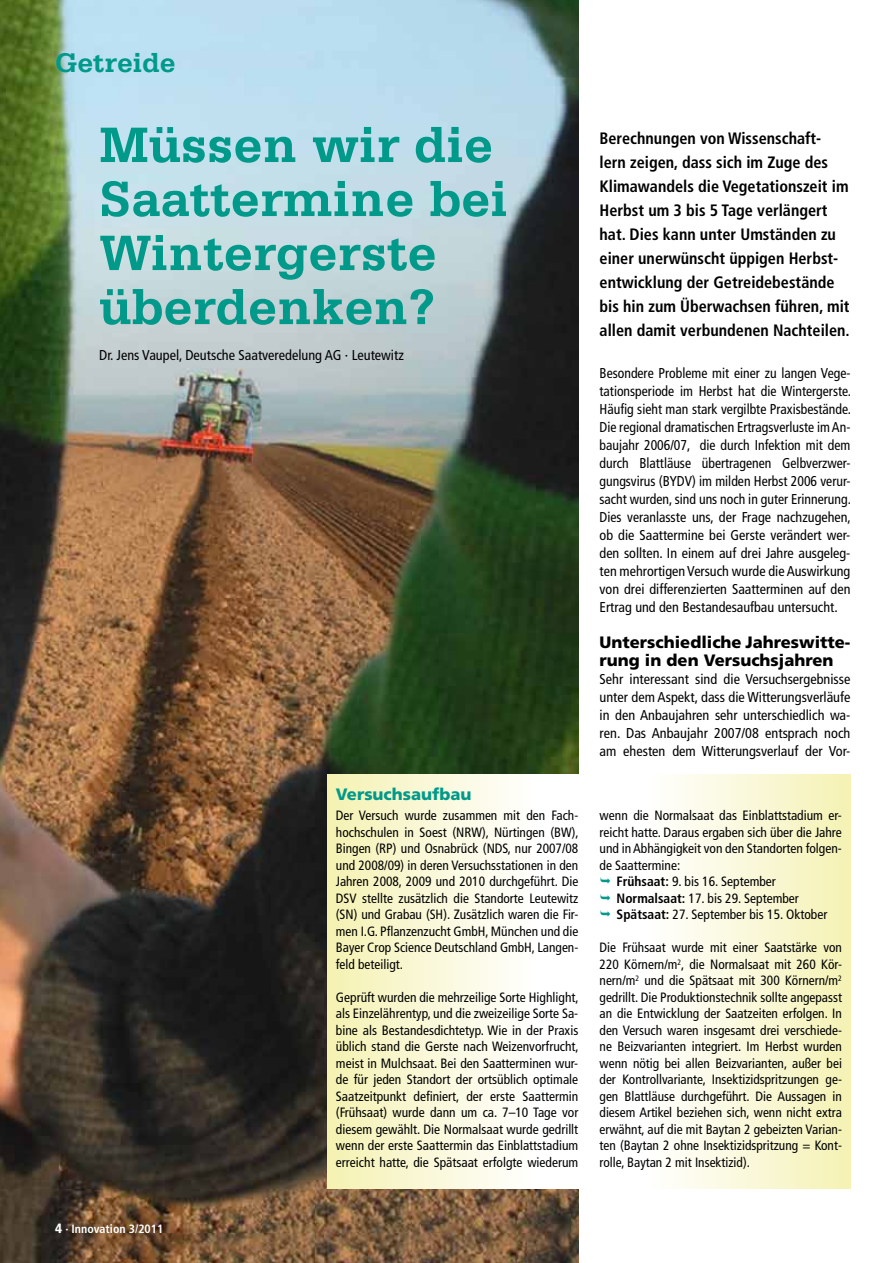
<style>
.page{position:relative;width:893px;height:1263px;background:#fff}
.page>*{position:absolute;margin:0;border:0;box-sizing:border-box;transform-origin:0 0}
.t1{font:700 52.5px/54px "Serifa";color:#00998a}
.t2{font:700 28.5px "Serifa";color:#00998a}
.t3{font:700 condensed 16.5px/24px "Frutiger";color:#000}
.t4{font:900 16.5px/18px "Frutiger";color:#000}
.t5{font:900 16.5px "Frutiger";color:#00998a}
.t6{font:condensed 14.25px/18px "Frutiger";color:#000;text-align:justify;scale:.96 1}
.t7{font:condensed 14.25px/18px "Frutiger";color:#000;text-align:justify}
.t8{font:condensed 13.5px/16.5px "Frutiger";color:#000;text-align:justify}
.t9{font:700 condensed 12px "Frutiger";color:#fff}
.s1{font-weight:700}
.s2{font-weight:900;font-size:13.5px}
</style>
<div class="page">
<img style="left:0;top:0;width:578px;height:1263px">
<svg style="left:327px;top:774px;width:523px;height:414px"></svg>
<svg style="left:601px;top:878px;width:9px;height:6px"></svg>
<svg style="left:601px;top:894px;width:9px;height:7px"></svg>
<svg style="left:601px;top:911px;width:9px;height:6px"></svg>
<h2 class="t2" style="left:55px;top:46px;width:122px">Getreide</h2>
<h1 class="t1" style="left:99px;top:117px;width:410px">Müssen wir die<br>Saattermine bei<br>Wintergerste überdenken?</h1>
<p class="t7" style="left:99px;top:346px;width:306px">Dr. Jens Vaupel, Deutsche Saatveredelung AG · Leutewitz</p>
<p class="t5" style="left:336px;top:784px;width:137px">Versuchsaufbau</p>
<p class="t8" style="left:336px;top:808px;width:244px">Der Versuch wurde zusammen mit den Fach&shy;hochschulen in Soest (NRW), Nürtingen (BW), Bingen (RP) und Osnabrück (NDS, nur 2007/08 und 2008/09) in deren Versuchsstationen in den Jahren 2008, 2009 und 2010 durchgeführt. Die DSV stellte zusätzlich die Standorte Leutewitz (SN) und Grabau (SH). Zusätzlich waren die Fir&shy;men I.G. Pflanzenzucht GmbH, München und die Bayer Crop Science Deutschland GmbH, Langen&shy;feld beteiligt.</p>
<p class="t8" style="left:336px;top:989px;width:244px">Geprüft wurden die mehrzeilige Sorte Highlight, als Einzelährentyp, und die zweizeilige Sorte Sa&shy;bine als Bestandesdichtetyp. Wie in der Praxis üblich stand die Gerste nach Weizenvorfrucht, meist in Mulchsaat. Bei den Saatterminen wur&shy;de für jeden Standort der ortsüblich optimale Saatzeitpunkt definiert, der erste Saattermin (Frühsaat) wurde dann um ca. 7–10 Tage vor diesem gewählt. Die Normalsaat wurde gedrillt wenn der erste Saattermin das Einblattstadium erreicht hatte, die Spätsaat erfolgte wiederum</p>
<p class="t3" style="left:600px;top:126px;width:252px">Berechnungen von Wissenschaft&shy;lern zeigen, dass sich im Zuge des Klimawandels die Vegetationszeit im Herbst um 3 bis 5 Tage verlängert hat. Dies kann unter Umständen zu einer unerwünscht üppigen Herbst&shy;entwicklung der Getreidebestände bis hin zum Überwachsen führen, mit allen damit verbundenen Nachteilen.</p>
<p class="t6" style="left:600px;top:364px;width:263px">Besondere Probleme mit einer zu langen Vege&shy;tationsperiode im Herbst hat die Wintergerste.<br>Häufig sieht man stark vergilbte Praxisbestände.<br>Die regional dramatischen Ertragsverluste im An&shy;baujahr 2006/07, die durch Infektion mit dem durch Blattläuse übertragenen Gelbverzwer&shy;gungsvirus (BYDV) im milden Herbst 2006 verur&shy;sacht wurden, sind uns noch in guter Erinnerung.<br>Dies veranlasste uns, der Frage nachzugehen, ob die Saattermine bei Gerste verändert wer&shy;den sollten. In einem auf drei Jahre ausgeleg&shy;ten mehrortigen Versuch wurde die Auswirkung von drei differenzierten Saatterminen auf den Ertrag und den Bestandesaufbau untersucht.</p>
<p class="t4" style="left:600px;top:633px;width:251px">Unterschiedliche Jahreswitte&shy;rung in den Versuchsjahren</p>
<p class="t7" style="left:600px;top:670px;width:252px">Sehr interessant sind die Versuchsergebnisse unter dem Aspekt, dass die Witterungsverläufe in den Anbaujahren sehr unterschiedlich wa&shy;ren. Das Anbaujahr 2007/08 entsprach noch am ehesten dem Witterungsverlauf der Vor-</p>
<p class="t8" style="left:600px;top:807px;width:244px">wenn die Normalsaat das Einblattstadium er-</p>
<p class="t8" style="left:600px;top:824px;width:244px">reicht hatte. Daraus ergaben sich über die Jahre</p>
<p class="t8" style="left:600px;top:840px;width:244px">und in Abhängigkeit von den Standorten folgen-</p>
<p class="t8" style="left:600px;top:857px;width:82px">de Saattermine:</p>
<p class="t8" style="left:617px;top:873px;width:161px"><span class="s1">Frühsaat:</span> 9. bis 16. September</p>
<p class="t8" style="left:617px;top:890px;width:184px"><span class="s1">Normalsaat:</span> 17. bis 29. September</p>
<p class="t8" style="left:617px;top:906px;width:212px"><span class="s1">Spätsaat:</span> 27. September bis 15. Oktober</p>
<p class="t8" style="left:600px;top:940px;width:244px">Die Frühsaat wurde mit einer Saatstärke von 220 Körnern/m<sup>2</sup>, die Normalsaat mit 260 Kör&shy;nern/m<sup>2</sup> und die Spätsaat mit 300 Körnern/m<sup>2 </sup>gedrillt. Die Produktionstechnik sollte angepasst an die Entwicklung der Saatzeiten erfolgen. In den Versuch waren insgesamt drei verschiede&shy;ne Beizvarianten integriert. Im Herbst wurden wenn nötig bei allen Beizvarianten, außer bei der Kontrollvariante, Insektizidspritzungen ge&shy;gen Blattläuse durchgeführt. Die Aussagen in diesem Artikel beziehen sich, wenn nicht extra erwähnt, auf die mit Baytan 2 gebeizten Varian&shy;ten (Baytan 2 ohne Insektizidspritzung = Kont&shy;rolle, Baytan 2 mit Insektizid).</p>
<p class="t9" style="left:55px;top:1222px;width:110px"><span class="s2">4</span> · Innovation 3/2011</p>
</div>
